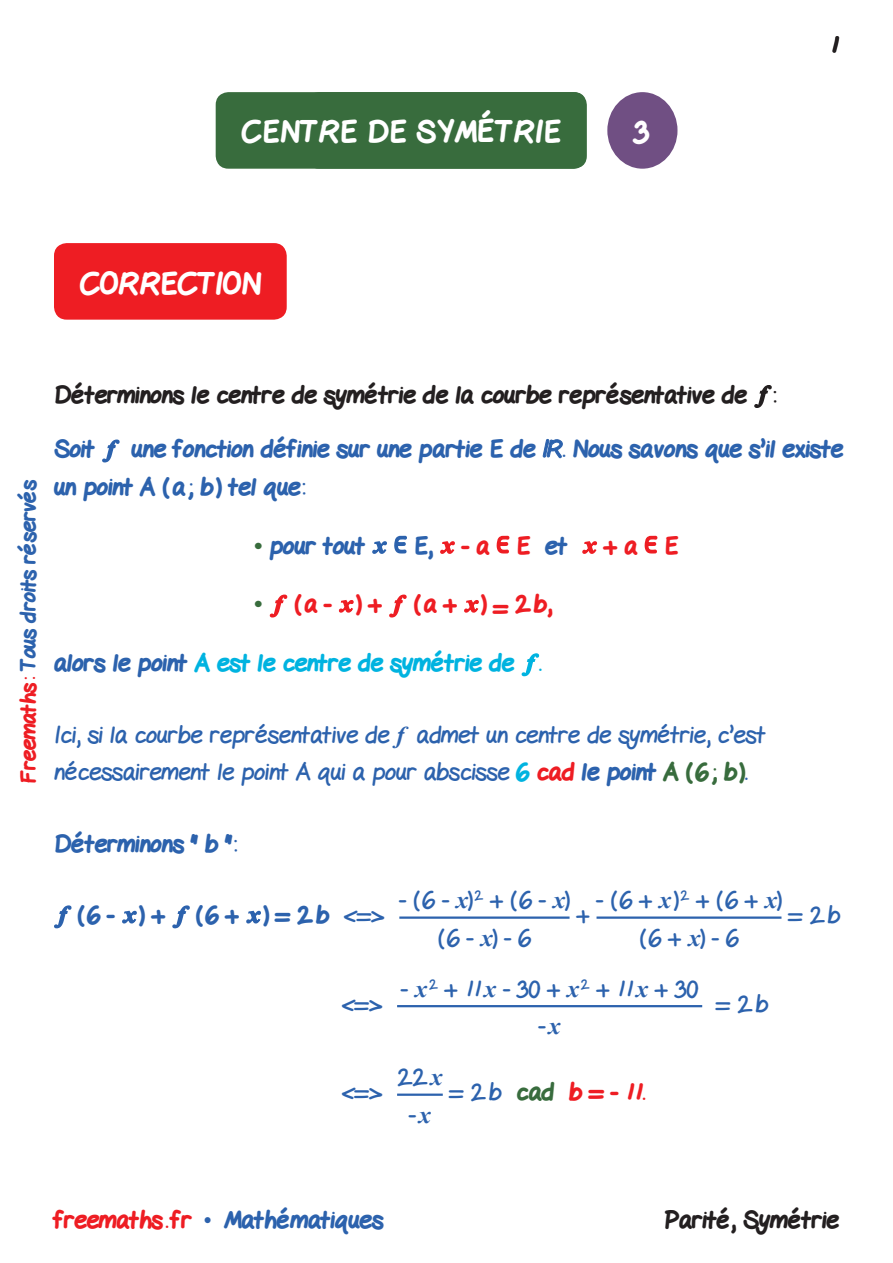
<style>
.page{position:relative;width:893px;height:1263px;background:#fff}
.page>*{position:absolute;margin:0;border:0;box-sizing:border-box;transform-origin:0 0}
.t1{font:800 30px "Gel Pen";letter-spacing:.01em;color:#fff}
.Texte-corr{font:24px/37.5px "Gel Pen";color:#2c62ad}
.Texte-corr-2{font:800 24px/37.5px "Gel Pen";color:#2c62ad}
.Texte-Ennonce{font:800 24px "Gel Pen";color:#231f20}
.Texte-Times-NR{font:800 24px "Gel Pen";color:#00b3e0}
.Texte-Times-NR-2{font:800 24px "Gel Pen";color:#ee1d23}
.Texte-Times-NR-3{font:800 24px "Gel Pen";color:#2c62ad}
.Texte-corr-3{font:800 24px "Gel Pen";color:#ee1d23}
.t2{font:800 21px "Gel Pen";letter-spacing:-.01em;color:#2c62ad}
.s1{color:#ee1d23}
.s2{font-family:"Times New Roman";font-weight:700;color:#386c3d}
.s3{color:#2c62ad}
.s4{font-family:"Times New Roman";font-weight:700;font-style:italic}
.s5{font-weight:800;color:#00b3e0}
.s6{font-weight:800;color:#ee1d23}
.s7{font-weight:800}
.s8{font-weight:800;color:#386c3d}
.s9{font-weight:400}
.s10{font-weight:400;color:#2c62ad}
.s11{color:#386c3d}
.s12{font-family:"Times New Roman";font-weight:400}
</style>
<div class="page">
<div style="left:54px;top:243px;width:233px;height:77px;background:#ee1d23;border-radius:13px"></div>
<svg style="left:754px;top:385px;width:18px;height:23px"></svg>
<svg style="left:102px;top:439px;width:18px;height:24px"></svg>
<svg style="left:542px;top:439px;width:21px;height:20px"></svg>
<svg style="left:372px;top:535px;width:35px;height:19px"></svg>
<svg style="left:440px;top:541px;width:15px;height:13px"></svg>
<svg style="left:496px;top:535px;width:14px;height:19px"></svg>
<svg style="left:582px;top:541px;width:16px;height:13px"></svg>
<svg style="left:644px;top:535px;width:14px;height:19px"></svg>
<svg style="left:269px;top:594px;width:19px;height:24px"></svg>
<svg style="left:338px;top:600px;width:16px;height:13px"></svg>
<svg style="left:389px;top:594px;width:18px;height:24px"></svg>
<svg style="left:464px;top:600px;width:15px;height:13px"></svg>
<svg style="left:521px;top:653px;width:19px;height:24px"></svg>
<svg style="left:54px;top:905px;width:18px;height:24px"></svg>
<svg style="left:122px;top:910px;width:15px;height:14px"></svg>
<svg style="left:172px;top:905px;width:18px;height:24px"></svg>
<svg style="left:246px;top:910px;width:15px;height:14px"></svg>
<hr style="left:399px;top:916px;width:171px;height:3px;background:#2c62ad">
<hr style="left:596px;top:916px;width:185px;height:3px;background:#2c62ad">
<hr style="left:397px;top:1005px;width:305px;height:2px;background:#2c62ad">
<hr style="left:397px;top:1093px;width:46px;height:3px;background:#2c62ad">
<div style="left:607px;top:92px;width:70px;height:77px;background:#704f83;border-radius:50%"></div>
<div style="left:216px;top:92px;width:370px;height:77px;background:#386c3d;border-radius:13px"></div>
<p class="t1" style="left:241px;top:109px;width:321px">CENTRE DE SYMÉTRIE</p>
<p class="t1" style="left:634px;top:109px;width:16px">3</p>
<p class="t1" style="left:406px;top:109px;width:83px">TITRE</p>
<p class="Texte-Ennonce" style="left:830px;top:26px;width:10px">1</p>
<p class="t1" style="left:80px;top:260px;width:183px">CORRECTION</p>
<p class="t2" style="left:12px;top:783px;width:305px;rotate:-90deg"><span class="s1">Freemaths:</span> Tous droits réservés</p>
<p class="Texte-Ennonce" style="left:54px;top:376px;width:724px">Déterminons le centre de symétrie de la courbe représentative de :</p>
<p class="Texte-corr-2" style="left:54px;top:428px;width:42px">Soit</p>
<p class="Texte-corr-2" style="left:54px;top:428px;width:791px;text-indent:78px">une fonction définie sur une partie E de . Nous savons que s’il existe un point A (a; b) tel que:</p>
<p class="Texte-Times-NR-3" style="left:254px;top:527px;width:112px"><span class="s2">•</span> pour tout</p>
<p class="Texte-Times-NR-3" style="left:414px;top:527px;width:155px">E, <span class="s1">- a E</span> et</p>
<p class="Texte-Times-NR-2" style="left:604px;top:527px;width:75px">+ a E</p>
<p class="Texte-Times-NR-2" style="left:254px;top:585px;width:129px"><span class="s2">•</span> (a - ) +</p>
<p class="Texte-Times-NR-2" style="left:414px;top:585px;width:140px">(a + ) = 2b,</p>
<p class="Texte-Times-NR" style="left:54px;top:644px;width:489px"><span class="s3">alors le point</span> A est le centre de symétrie de .</p>
<p class="Texte-corr" style="left:54px;top:713px;width:713px">Ici, si la courbe représentative de <span class="s4">f</span> admet un centre de symétrie, c’est nécessairement le point A qui a pour abscisse <span class="s5">6</span> <span class="s6">cad</span> <span class="s7">le point</span> <span class="s8">A (6; b)</span><span class="s7">.</span></p>
<p class="Texte-corr-2" style="left:54px;top:823px;width:184px">Déterminons " b ":</p>
<p class="Texte-corr-2" style="left:78px;top:894px;width:89px">(6 - ) +</p>
<p class="Texte-corr-2" style="left:196px;top:894px;width:190px">(6 + ) = 2b <span class="s9">&lt;=&gt;</span></p>
<p class="Texte-corr" style="left:342px;top:982px;width:42px">&lt;=&gt;</p>
<p class="Texte-corr" style="left:399px;top:878px;width:172px">- (6 - <span class="s4">x</span>)<sup>2</sup> + (6 - <span class="s4">x</span>)</p>
<p class="Texte-corr" style="left:438px;top:916px;width:95px">(6 - <span class="s4">x</span>) - 6</p>
<p class="Texte-corr" style="left:596px;top:878px;width:186px">- (6 + <span class="s4">x</span>)<sup>2</sup> + (6 + <span class="s4">x</span>)</p>
<p class="Texte-corr" style="left:639px;top:916px;width:101px">(6 + <span class="s4">x</span>) - 6</p>
<p class="Texte-corr" style="left:789px;top:894px;width:53px">= 2b</p>
<p class="Texte-corr" style="left:577px;top:894px;width:14px">+</p>
<p class="Texte-corr" style="left:401px;top:967px;width:298px">- <span class="s4">x</span><sup>2</sup> + 11<span class="s4">x</span> - 30 + <span class="s4">x</span><sup>2</sup> + 11<span class="s4">x</span> + 30</p>
<p class="Texte-corr" style="left:539px;top:1004px;width:23px">-<span class="s4">x</span></p>
<p class="Texte-corr" style="left:717px;top:982px;width:53px">= 2b</p>
<p class="Texte-corr" style="left:342px;top:1071px;width:42px">&lt;=&gt;</p>
<p class="Texte-corr" style="left:397px;top:1055px;width:46px">22<span class="s4">x</span></p>
<p class="Texte-corr" style="left:409px;top:1093px;width:23px">-<span class="s4">x</span></p>
<p class="Texte-corr-3" style="left:450px;top:1073px;width:197px"><span class="s10">= 2b</span> <span class="s11">cad</span> b = - 11.</p>
<p class="Texte-corr-2" style="left:54px;top:1199px;width:331px"><span class="s1">freemaths . fr</span> <span class="s12">•</span> Mathématiques</p>
<p class="Texte-Ennonce" style="left:664px;top:1201px;width:176px">Parité, Symétrie</p>
</div>
